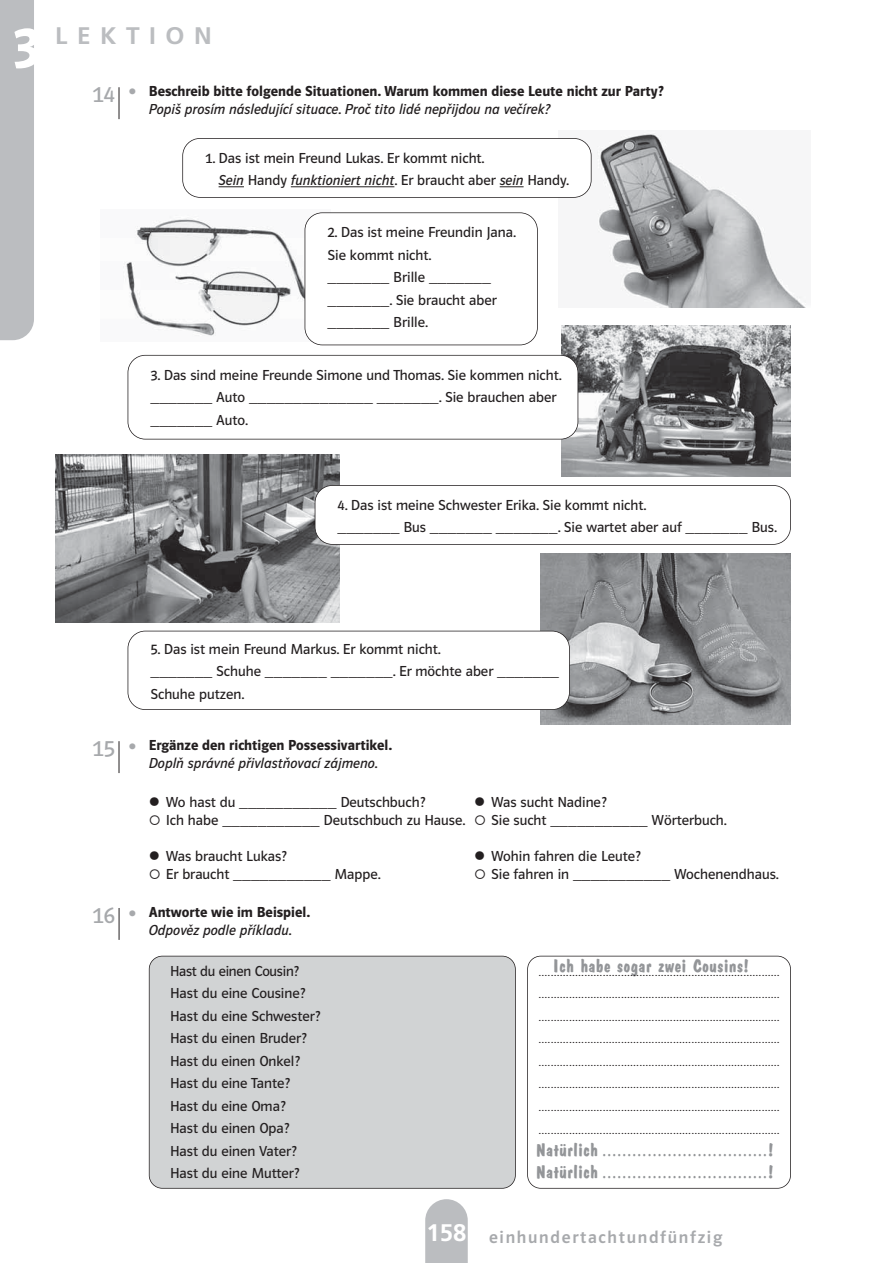
<style>
.page{position:relative;width:893px;height:1263px;background:#fff}
.page>*{position:absolute;margin:0;border:0;box-sizing:border-box;transform-origin:0 0}
.t1{font:60px "Polo ZE22 R Hfett";color:#fff}
.t2{font:700 24px "Frutiger CE";letter-spacing:.39em;color:#bbbdc0}
.t3{font:24px "Polo ZE22 R Buch";color:#a7a9ac}
.t4{font:18px "Polo ZE22 R Krftg";letter-spacing:.095em;color:#a7a9ac}
.t5{font:700 18px "Dom Casual CE";color:#939598}
.t6{font:15px/22.5px "Polo ZE22 R Buch";color:#231f20}
.t7{font:15px "Polo ZE22 R Buch Kursiv";color:#231f20}
.t8{font:15px "Polo ZE22 R Hfett";color:#231f20}
.t9{font:700 12px "Dom Casual CE";color:#939598}
.t10{font:10.5px/22.5px "Polo ZE22 R Buch";color:#231f20;text-align:justify}
.s1{font-family:"European Pi Three";color:#a7a9ac}
.s2{font-family:"Polo ZE22 R Buch"}
.s3{font-size:18px}
.s4{font-family:"Frutiger CE";font-weight:700;font-size:24px;color:#fff}
</style>
<div class="page">
<div style="left:527px;top:956px;width:264px;height:233px;border:2px solid #231f20;border-radius:14px"></div>
<div style="left:149px;top:956px;width:366px;height:232px;background:#d1d3d4;border-radius:13px"></div>
<div style="left:149px;top:956px;width:367px;height:233px;border:2px solid #231f20;border-radius:14px"></div>
<div style="left:0;top:0;width:34px;height:340px;background:#bbbdc0"></div>
<svg style="left:425px;top:1199px;width:43px;height:64px"></svg>
<hr style="left:119px;top:87px;width:1px;height:32px;background:#231f20">
<hr style="left:119px;top:908px;width:1px;height:32px;background:#231f20">
<img style="left:578px;top:130px;width:228px;height:178px">
<img style="left:541px;top:554px;width:250px;height:170px">
<img style="left:55px;top:454px;width:284px;height:169px">
<img style="left:561px;top:326px;width:230px;height:150px">
<img style="left:123px;top:212px;width:196px;height:129px">
<hr style="left:119px;top:741px;width:1px;height:32px;background:#231f20">
<div style="left:183px;top:138px;width:408px;height:59px;background:#fff;border-radius:17px"></div>
<div style="left:182px;top:138px;width:410px;height:60px;border:2px solid #231f20;border-radius:18px"></div>
<svg style="left:219px;top:186px;width:25px;height:1px"></svg>
<hr style="left:291px;top:186px;width:103px;height:1px;background:#231f20">
<svg style="left:500px;top:186px;width:24px;height:1px"></svg>
<div style="left:305px;top:213px;width:232px;height:132px;background:#fff;border-radius:17px"></div>
<div style="left:305px;top:212px;width:233px;height:133px;border:2px solid #231f20;border-radius:18px"></div>
<div style="left:128px;top:355px;width:450px;height:84px;background:#fff;border-radius:17px"></div>
<div style="left:128px;top:355px;width:450px;height:84px;border:2px solid #231f20;border-radius:18px"></div>
<div style="left:315px;top:485px;width:475px;height:59px;background:#fff;border-radius:17px"></div>
<div style="left:315px;top:485px;width:476px;height:60px;border:2px solid #231f20;border-radius:18px"></div>
<div style="left:128px;top:631px;width:441px;height:79px;background:#fff;border-radius:17px"></div>
<div style="left:128px;top:631px;width:442px;height:79px;border:2px solid #231f20;border-radius:18px"></div>
<h1 class="t1" style="left:12px;top:24px;width:30px">3</h1>
<h2 class="t2" style="left:55px;top:22px;width:158px">LEKTION</h2>
<h2 class="t3" style="left:92px;top:86px;width:24px">14</h2>
<p class="t8" style="left:128px;top:85px;width:537px"><span class="s1">-</span> Beschreib bitte folgende Situationen. Warum kommen diese Leute nicht zur Party?</p>
<p class="t7" style="left:149px;top:103px;width:403px">Popiš prosím následující situace. Proč tito lidé nepřijdou na večírek?</p>
<p class="t6" style="left:205px;top:148px;width:281px">1. Das ist mein Freund Lukas. Er kommt nicht.</p>
<p class="t7" style="left:219px;top:175px;width:352px">Sein <span class="s2">Handy</span> funktioniert nicht<span class="s2">. Er braucht aber</span> sein <span class="s2">Handy.</span></p>
<p class="t6" style="left:327px;top:222px;width:190px">2. Das ist meine Freundin Jana.<br>Sie kommt nicht.<br>_______ Brille _______ _______. Sie braucht aber _______ Brille.</p>
<p class="t6" style="left:150px;top:365px;width:413px">3. Das sind meine Freunde Simone und Thomas. Sie kommen nicht. _______ Auto ______________ _______. Sie brauchen aber _______ Auto.</p>
<p class="t6" style="left:338px;top:495px;width:441px">4. Das ist meine Schwester Erika. Sie kommt nicht.<br>_______ Bus _______ _______. Sie wartet aber auf _______ Bus.</p>
<h2 class="t3" style="left:92px;top:740px;width:24px">15</h2>
<h2 class="t3" style="left:92px;top:906px;width:24px">16</h2>
<p class="t6" style="left:150px;top:639px;width:410px">5. Das ist mein Freund Markus. Er kommt nicht.<br>_______ Schuhe _______ _______. Er möchte aber _______<br>Schuhe putzen.</p>
<p class="t8" style="left:128px;top:740px;width:266px"><span class="s1">-</span> Ergänze den richtigen Possessivartikel.</p>
<p class="t7" style="left:149px;top:758px;width:231px">Doplň správné přivlastňovací zájmeno.</p>
<p class="t6" style="left:166px;top:794px;width:301px;line-height:18px">Wo hast du ___________ Deutschbuch?<br>Ich habe ___________ Deutschbuch zu Hause.</p>
<p class="t6" style="left:166px;top:848px;width:216px;line-height:18px">Was braucht Lukas?<br>Er braucht ___________ Mappe.</p>
<p class="t8" style="left:128px;top:907px;width:184px"><span class="s1">-</span> Antwor te wie im Be ispiel.</p>
<p class="t7" style="left:149px;top:925px;width:145px">Odpověz podle příkladu.</p>
<p class="t6" style="left:170px;top:961px;width:152px">Hast du einen Co usin?<br>Hast du eine Co usi ne?<br>Hast du eine Schwe ster?<br>Hast du einen Bru der?<br>Hast du einen On kel?<br>Hast du eine Tan te?<br>Hast du eine Oma?<br>Hast du einen Opa?<br>Hast du einen Va ter?</p>
<p class="t6" style="left:491px;top:794px;width:237px;line-height:18px">Was sucht Nadine?<br>Sie sucht ___________ Wörterbuch.</p>
<p class="t6" style="left:491px;top:848px;width:289px;line-height:18px">Wohin fahren die Leute?<br>Sie fahren in ___________ Wochenendhaus.</p>
<p class="t5" style="left:553px;top:959px;width:198px">Ich ha be so gar zwei Co usins!</p>
<p class="t10" style="left:539px;top:962px;width:242px">............................................................................... ............................................................................... ............................................................................... ............................................................................... ............................................................................... ............................................................................... ............................................................................... ...............................................................................</p>
<p class="t9" style="left:536px;top:1147px;width:240px"><span class="s3">Natürlich</span> .................................<span class="s3">!</span></p>
<p class="t6" style="left:170px;top:1163px;width:131px">Hast du eine Mut ter?</p>
<p class="t9" style="left:536px;top:1169px;width:240px"><span class="s3">Natürlich</span> .................................<span class="s3">!</span></p>
<p class="t4" style="left:426px;top:1230px;width:297px"><span class="s4">158</span> einhundertachtundfünfzig</p>
</div>
